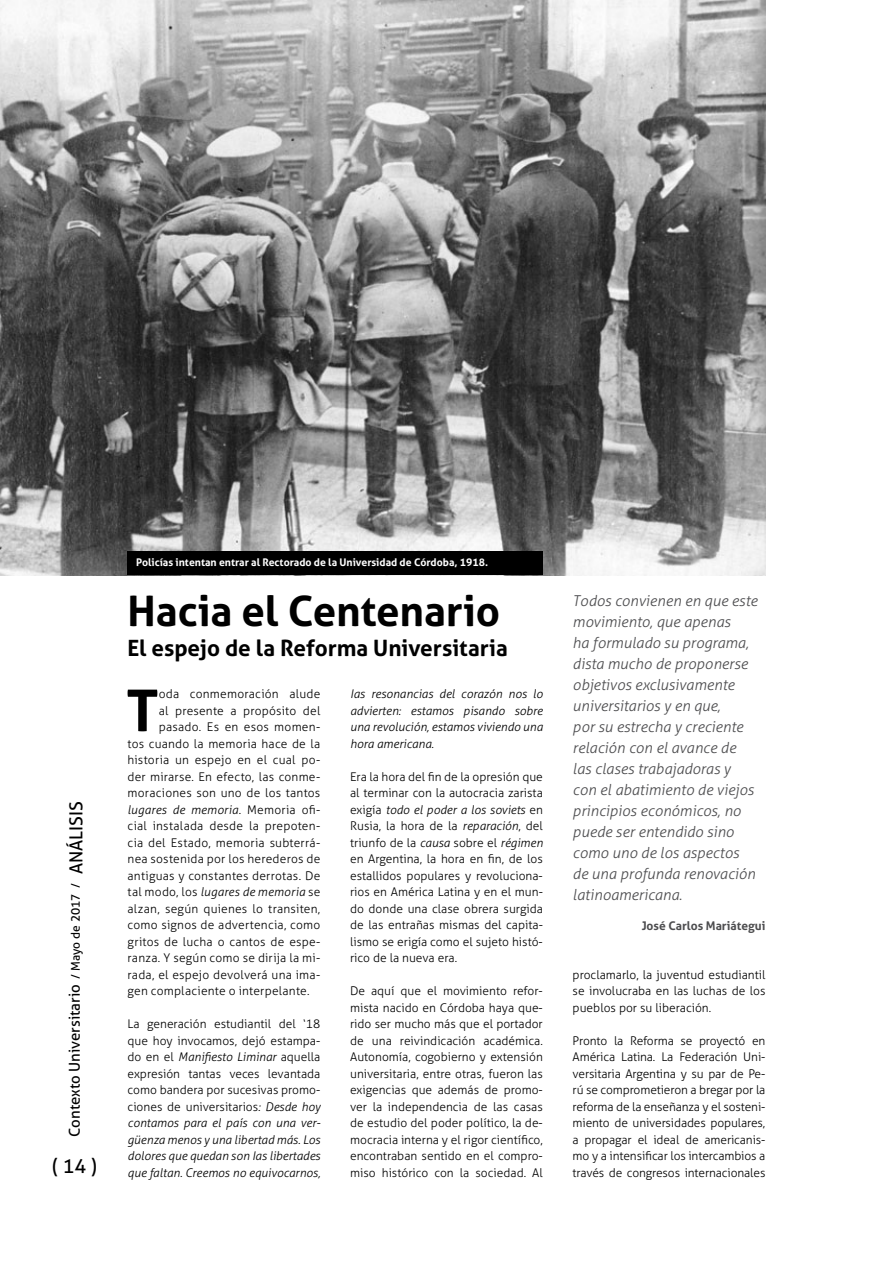
<style>
.page{position:relative;width:893px;height:1263px;background:#fff}
.page>*{position:absolute;margin:0;border:0;box-sizing:border-box;transform-origin:0 0}
.t1{font:700 57.6px "Aller";color:#000}
.t2{font:700 42px "Aller";letter-spacing:-.005em;color:#000}
.t3{font:700 22.5px "Aller";color:#000}
.t4{font:19.5px "Aller";color:#000}
.t5{font:italic 300 15px/21px "Aller";color:#4d4d4f}
.t6{font:15px "Aller";color:#000}
.t7{font:300 12px/16.5px "Aller";letter-spacing:.015em;color:#000;text-align:justify}
.t8{font:italic 300 12px/16.5px "Aller";color:#000;text-align:justify}
.t9{font:italic 300 12px "Aller";letter-spacing:.02em;color:#000}
.t10{font:700 12px "Aller";color:#4d4d4f}
.t11{font:700 10.5px "Aller";color:#fff}
.s1{font-size:12px}
.s2{font-size:18px}
.s3{font-style:italic}
.s4{font-style:normal}
</style>
<div class="page">
<img style="left:0;top:0;width:765px;height:575px">
<div style="left:128px;top:552px;width:415px;height:23px;background:#000"></div>
<p class="t6" style="left:65px;top:1137px;width:337px;rotate:-90deg">Contexto Universitario <span class="s1">/ Mayo de 2017 /</span> <span class="s2">ANÁLISIS</span></p>
<h3 class="t4" style="left:52px;top:1154px;width:47px">( 14 )</h3>
<p class="t11" style="left:136px;top:556px;width:354px">Policías intentan entrar al Rectorado de la Universidad de Córdoba, 1918.</p>
<h2 class="t2" style="left:128px;top:585px;width:374px">Hacia el Centenario</h2>
<h3 class="t3" style="left:128px;top:634px;width:382px">El espejo de la Reforma Universitaria</h3>
<h1 class="t1" style="left:126px;top:675px;width:34px">T</h1>
<p class="t7" style="left:159px;top:685px;width:163px">oda conmemoración alude</p>
<p class="t8" style="left:350px;top:685px;width:194px">Ias resonancias del corazón nos lo advierten: estamos pisando sobre una revolución, estamos viviendo una hora americana.</p>
<p class="t7" style="left:350px;top:768px;width:194px">Era la hora del fin de la opresión que al terminar con la autocracia zarista exigía <span class="s3">todo el poder a los soviets</span> en Rusia, la hora de la <span class="s3">reparación</span>, del triunfo de la <span class="s3">causa</span> sobre el <span class="s3">régimen </span>en Argentina, la hora en fin, de los estallidos populares y revoluciona&shy;rios en América Latina y en el mun&shy;do donde una clase obrera surgida de las entrañas mismas del capita&shy;lismo se erigía como el sujeto histó&shy;rico de la nueva era.</p>
<p class="t7" style="left:350px;top:982px;width:194px">De aquí que el movimiento refor&shy;mista nacido en Córdoba haya que&shy;rido ser mucho más que el portador de una reivindicación académica.<br>Autonomía, cogobierno y extensión universitaria, entre otras, fueron las exigencias que además de promo&shy;ver la independencia de las casas de estudio del poder político, la de&shy;mocracia interna y el rigor científico, encontraban sentido en el compro&shy;miso histórico con la sociedad. Al</p>
<p class="t7" style="left:159px;top:702px;width:163px">al presente a propósito del</p>
<p class="t7" style="left:159px;top:718px;width:163px">pasado. Es en esos momen-</p>
<p class="t7" style="left:128px;top:735px;width:194px">tos cuando la memoria hace de la</p>
<p class="t7" style="left:128px;top:751px;width:194px">historia un espejo en el cual po-</p>
<p class="t7" style="left:128px;top:768px;width:194px">der mirarse. En efecto, las conme-</p>
<p class="t7" style="left:128px;top:784px;width:194px">moraciones son uno de los tantos</p>
<p class="t8" style="left:128px;top:801px;width:194px">lugares de memoria<span class="s4">. Memoria ofi-</span></p>
<p class="t7" style="left:128px;top:817px;width:194px">cial instalada desde la prepoten-</p>
<p class="t7" style="left:128px;top:834px;width:194px">cia del Estado, memoria subterrá-</p>
<p class="t7" style="left:128px;top:850px;width:194px">nea sostenida por los herederos de</p>
<p class="t7" style="left:128px;top:867px;width:194px">antiguas y constantes derrotas. De</p>
<p class="t9" style="left:128px;top:885px;width:194px"><span class="s4">tal modo, los</span> lugares de memoria <span class="s4">se</span></p>
<p class="t7" style="left:128px;top:900px;width:194px">alzan, según quienes lo transiten,</p>
<p class="t7" style="left:128px;top:916px;width:194px">como signos de advertencia, como</p>
<p class="t7" style="left:128px;top:933px;width:194px">gritos de lucha o cantos de espe-</p>
<p class="t7" style="left:128px;top:949px;width:194px">ranza. Y según como se dirija la mi-</p>
<p class="t7" style="left:128px;top:966px;width:194px">rada, el espejo devolverá una ima-</p>
<p class="t7" style="left:128px;top:982px;width:183px">gen complaciente o interpelante.</p>
<p class="t7" style="left:128px;top:1015px;width:195px">La generación estudiantil del ‘18 que hoy invocamos, dejó estampa&shy;do en el <span class="s3">Manifiesto Liminar</span> aquella expresión tantas veces levantada como bandera por sucesivas promo&shy;ciones de universitarios<span class="s3">: Desde hoy contamos para el país con una ver&shy;güenza menos y una libertad más. Los dolores que quedan son Ias libertades que faltan. Creemos no equivocarnos,</span></p>
<p class="t5" style="left:573px;top:591px;width:186px">Todos convienen en que este movimiento, que apenas<br>ha formulado su programa, dista mucho de proponerse objetivos exclusivamente universitarios y en que,<br>por su estrecha y creciente relación con el avance de las clases trabajadoras y con el abatimiento de viejos principios económicos, no puede ser entendido sino como uno de los aspectos de una profunda renovación latinoamericana<span class="s4">.</span></p>
<p class="t10" style="left:642px;top:918px;width:125px">José Carlos Mariátegui</p>
<p class="t7" style="left:573px;top:966px;width:194px">proclamarlo, la juventud estudiantil se involucraba en las luchas de los pueblos por su liberación.</p>
<p class="t7" style="left:573px;top:1032px;width:194px">Pronto la Reforma se proyectó en América Latina. La Federación Uni&shy;versitaria Argentina y su par de Pe&shy;rú se comprometieron a bregar por la reforma de la enseñanza y el sosteni&shy;miento de universidades populares, a propagar el ideal de americanis&shy;mo y a intensificar los intercambios a través de congresos internacionales</p>
</div>
